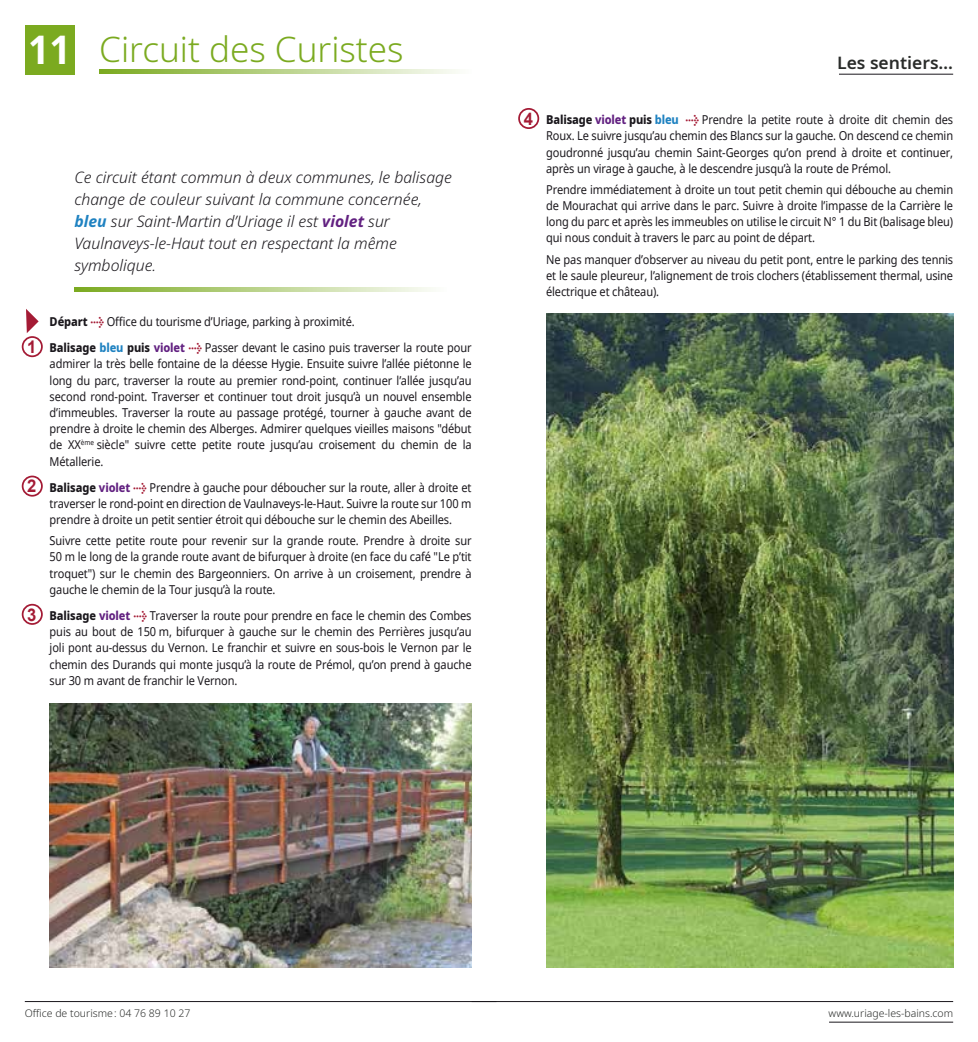
<style>
.page{position:relative;width:978px;height:1042px;background:#fff}
.page>*{position:absolute;margin:0;border:0;box-sizing:border-box;transform-origin:0 0}
.t1{font:300 35px "Noto Sans";color:#7baa20}
.t2{font:600 17.5px "Noto Sans";color:#2a2c2a}
.t3{font:italic 300 15.75px/21.9px "Noto Sans";color:#1a171c}
.t4{font:12.25px/16.1px "Noto Sans";letter-spacing:-.01em;color:#1a171c;text-align:justify;scale:.9 1}
.t5{font:300 10.5px "Noto Sans";color:#2a2c2a}
.s1{font-weight:700;font-size:39.38px;color:#fff}
.s2{font-weight:700;color:#1f82c1}
.s3{font-weight:700;color:#622181}
.s4{font-weight:800}
.s5{font-family:"Meta Plus";font-weight:700;color:#a41b35}
.s6{font-family:"Arial";font-weight:700;font-size:17.5px;color:#a41b35}
.s7{font-weight:800;color:#1f82c1}
.s8{font-weight:800;color:#622181}
</style>
<div class="page">
<hr style="left:471px;top:1001px;width:481px;height:1px;background:#1a171c">
<hr style="left:828px;top:1022px;width:124px;height:1px;background:#1a171c">
<img style="left:546px;top:314px;width:406px;height:653px">
<hr style="left:838px;top:74px;width:114px;height:1px;background:#1a171c">
<div style="left:518px;top:108px;width:21px;height:21px;border:2px solid #a41b35;border-radius:50%"></div>
<svg style="left:99px;top:69px;width:359px;height:5px;background:#b9d289"></svg>
<hr style="left:25px;top:1001px;width:471px;height:1px;background:#1a171c">
<div style="left:25px;top:25px;width:49px;height:49px;background:#7baa20"></div>
<svg style="left:74px;top:287px;width:359px;height:5px;background:#b9d289"></svg>
<svg style="left:26px;top:309px;width:13px;height:24px"></svg>
<div style="left:22px;top:336px;width:21px;height:21px;border:2px solid #a41b35;border-radius:50%"></div>
<div style="left:22px;top:475px;width:21px;height:22px;border:2px solid #a41b35;border-radius:50%"></div>
<div style="left:22px;top:604px;width:21px;height:21px;border:2px solid #a41b35;border-radius:50%"></div>
<img style="left:50px;top:703px;width:421px;height:264px">
<h1 class="t1" style="left:28px;top:25px;width:376px"><span class="s1">11</span> Circuit des Curistes</h1>
<p class="t3" style="left:74px;top:167px;width:379px">Ce circuit étant commun à deux communes, le balisage change de couleur suivant la commune concernée, <span class="s2">bleu</span> sur Saint-Martin d’Uriage il est <span class="s3">violet</span> sur Vaulnaveys-le-Haut tout en respectant la même symbolique.</p>
<p class="t4" style="left:27px;top:308px;width:495px;line-height:26.1px;text-indent:22px"><span class="s4">Départ</span> <span class="s5">&gt;</span> Office du tourisme d’Uriage, parking à proximité.<br><span class="s6">1</span> <span class="s4">Balisage</span> <span class="s7">bleu</span> <span class="s4">puis</span> <span class="s8">violet</span> <span class="s5">&gt;</span> Passer devant le casino puis traverser la route pour</p>
<p class="t4" style="left:50px;top:356px;width:470px">admirer la très belle fontaine de la déesse Hygie. Ensuite suivre l’allée piétonne le long du parc, traverser la route au premier rond-point, continuer l’allée jusqu’au second rond-point. Traverser et continuer tout droit jusqu’à un nouvel ensemble d’immeubles. Traverser la route au passage protégé, tourner à gauche avant de prendre à droite le chemin des Alberges. Admirer quelques vieilles maisons "début de XX<sup>ème</sup> siècle" suivre cette petite route jusqu’au croisement du chemin de la Métallerie.</p>
<p class="t4" style="left:50px;top:479px;width:470px;text-indent:-22px"><span class="s6">2</span> <span class="s4">Balisage</span> <span class="s8">violet</span> <span class="s5">&gt;</span> Prendre à gauche pour déboucher sur la route, aller à droite et traverser le rond-point en direction de Vaulnaveys-le-Haut. Suivre la route sur 100 m prendre à droite un petit sentier étroit qui débouche sur le chemin des Abeilles.</p>
<p class="t4" style="left:50px;top:532px;width:470px">Suivre cette petite route pour revenir sur la grande route. Prendre à droite sur 50 m le long de la grande route avant de bifurquer à droite (en face du café "Le p’tit troquet") sur le chemin des Bargeonniers. On arrive à un croisement, prendre à gauche le chemin de la Tour jusqu’à la route.</p>
<p class="t4" style="left:50px;top:607px;width:470px;text-indent:-22px"><span class="s6">3</span> <span class="s4">Balisage</span> <span class="s8">violet</span> <span class="s5">&gt;</span> Traverser la route pour prendre en face le chemin des Combes puis au bout de 150 m, bifurquer à gauche sur le chemin des Perrières jusqu’au joli pont au-dessus du Vernon. Le franchir et suivre en sous-bois le Vernon par le chemin des Durands qui monte jusqu’à la route de Prémol, qu’on prend à gauche sur 30 m avant de franchir le Vernon.</p>
<h2 class="t2" style="left:836px;top:51px;width:117px">Les sentiers…</h2>
<p class="t4" style="left:546px;top:111px;width:453px;text-indent:-22px"><span class="s6">4</span> <span class="s4">Balisage</span> <span class="s8">violet</span> <span class="s4">puis</span> <span class="s7">bleu</span> <span class="s5">&gt;</span> Prendre la petite route à droite dit chemin des Roux. Le suivre jusqu’au chemin des Blancs sur la gauche. On descend ce chemin goudronné jusqu’au chemin Saint-Georges qu’on prend à droite et continuer, après un virage à gauche, à le descendre jusqu’à la route de Prémol.</p>
<p class="t4" style="left:546px;top:181px;width:453px">Prendre immédiatement à droite un tout petit chemin qui débouche au chemin de Mourachat qui arrive dans le parc. Suivre à droite l’impasse de la Carrière le long du parc et après les immeubles on utilise le circuit N° 1 du Bit (balisage bleu) qui nous conduit à travers le parc au point de départ.</p>
<p class="t4" style="left:546px;top:251px;width:453px">Ne pas manquer d’observer au niveau du petit pont, entre le parking des tennis et le saule pleureur, l’alignement de trois clochers (établissement thermal, usine électrique et château).</p>
<p class="t5" style="left:25px;top:1005px;width:167px">Office de tourisme: 04 76 89 10 27</p>
<p class="t5" style="left:828px;top:1006px;width:126px">www.uriage-les-bains.com</p>
</div>
